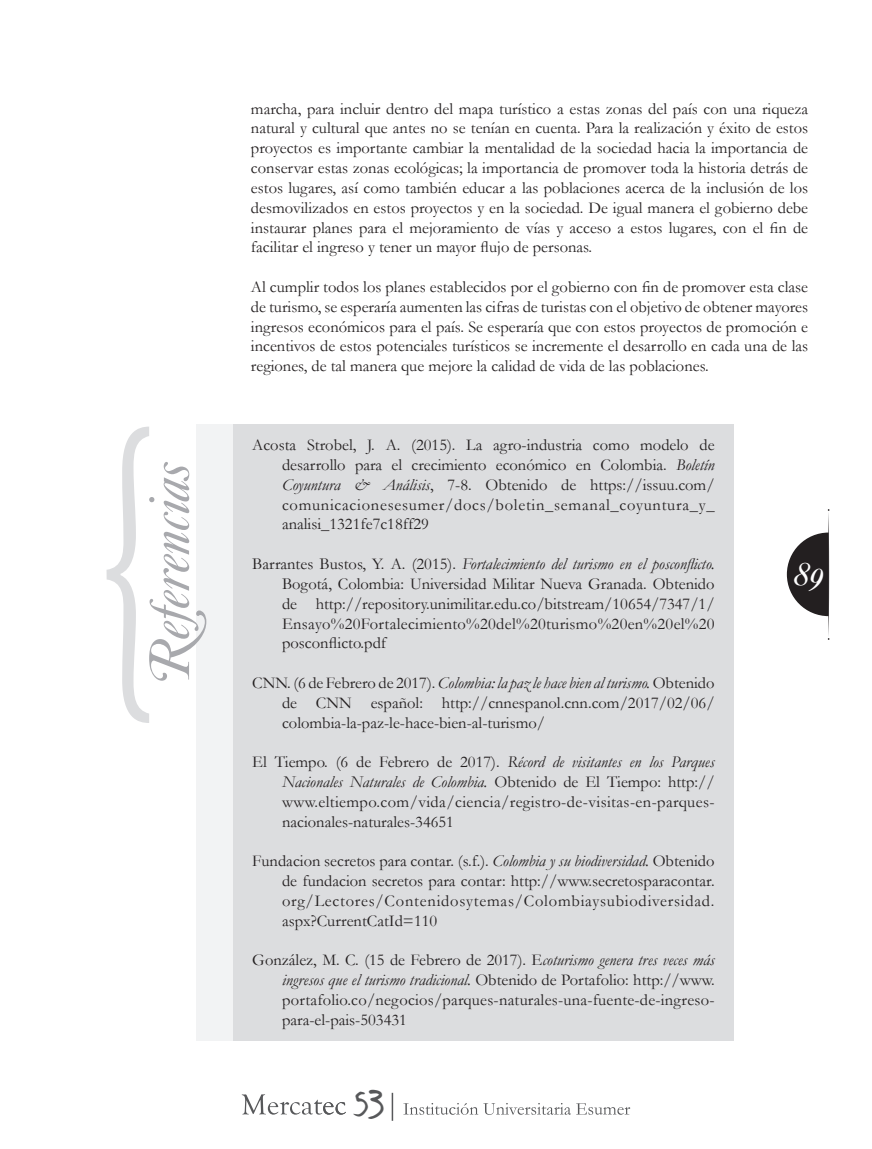
<style>
.page{position:relative;width:872px;height:1149px;background:#fff}
.page>*{position:absolute;margin:0;border:0;box-sizing:border-box;transform-origin:0 0}
.t1{font:italic 37.5px "Caslon No 540 Swa D";color:#fff}
.t2{font:30px "Jose Fernandez";color:#57585a}
.Referencias{font:16.5px/19.8px "Garamond";letter-spacing:.015em;color:#231f20;text-align:justify}
.CT_Mercatec{font:16.5px/19.8px "Garamond";color:#231f20;text-align:justify}
.s1{font-style:italic}
</style>
<div class="page">
<svg style="left:787px;top:509px;width:42px;height:130px"></svg>
<svg style="left:242px;top:1094px;width:104px;height:20px"></svg>
<svg style="left:403px;top:1103px;width:227px;height:11px"></svg>
<svg style="left:392px;top:1092px;width:1px;height:28px"></svg>
<div style="left:215px;top:424px;width:518px;height:616px;background:#dcdddf"></div>
<div style="left:196px;top:424px;width:36px;height:616px;background:#f2f3f4"></div>
<svg style="left:106px;top:426px;width:100px;height:296px"></svg>
<p class="CT_Mercatec" style="left:251px;top:98px;width:559px">marcha, para incluir dentro del mapa turístico a estas zonas del país con una riqueza natural y cultural que antes no se tenían en cuenta. Para la realización y éxito de estos proyectos es importante cambiar la mentalidad de la sociedad hacia la importancia de conservar estas zonas ecológicas; la importancia de promover toda la historia detrás de estos lugares, así como también educar a las poblaciones acerca de la inclusión de los desmovilizados en estos proyectos y en la sociedad. De igual manera el gobierno debe instaurar planes para el mejoramiento de vías y acceso a estos lugares, con el fin de facilitar el ingreso y tener un mayor flujo de personas.</p>
<p class="CT_Mercatec" style="left:251px;top:276px;width:559px">Al cumplir todos los planes establecidos por el gobierno con fin de promover esta clase de turismo, se esperaría aumenten las cifras de turistas con el objetivo de obtener mayores ingresos económicos para el país. Se esperaría que con estos proyectos de promoción e incentivos de estos potenciales turísticos se incremente el desarrollo en cada una de las regiones, de tal manera que mejore la calidad de vida de las poblaciones.</p>
<p class="Referencias" style="left:282px;top:434px;width:434px;text-indent:-30px">Acosta Strobel, J. A. (2015). La agro-industria como modelo de desarrollo para el crecimiento económico en Colombia. <span class="s1">Boletín Coyuntura &amp; Análisis</span>, 7-8. Obtenido de https://issuu.com/ comunicacionesesumer/docs/boletin_semanal_coyuntura_y_ analisi_1321fe7c18ff29</p>
<p class="Referencias" style="left:282px;top:553px;width:434px;text-indent:-30px">Barrantes Bustos, Y. A. (2015). <span class="s1">Fortalecimiento del turismo en el posconflicto.<br></span>Bogotá, Colombia: Universidad Militar Nueva Granada. Obtenido de http://repository.unimilitar.edu.co/bitstream/10654/7347/1/ Ensayo%20Fortalecimiento%20del%20turismo%20en%20el%20 posconflicto.pdf</p>
<p class="Referencias" style="left:282px;top:672px;width:434px;text-indent:-30px">CNN. (6 de Febrero de 2017). <span class="s1">Colombia: la paz le hace bien al turismo.</span> Obtenido de CNN español: http://cnnespanol.cnn.com/2017/02/06/ colombia-la-paz-le-hace-bien-al-turismo/</p>
<p class="Referencias" style="left:282px;top:751px;width:434px;text-indent:-30px">El Tiempo. (6 de Febrero de 2017). <span class="s1">Récord de visitantes en los Parques Nacionales Naturales de Colombia.</span> Obtenido de El Tiempo: http:// www.eltiempo.com/vida/ciencia/registro-de-visitas-en-parques&shy;nacionales-naturales-34651</p>
<p class="Referencias" style="left:282px;top:850px;width:434px;text-indent:-30px">Fundacion secretos para contar. (s.f.). <span class="s1">Colombia y su biodiversidad.</span> Obtenido de fundacion secretos para contar: http://www.secretosparacontar. org/Lectores/Contenidosytemas/Colombiaysubiodiversidad. aspx?CurrentCatId=110</p>
<p class="Referencias" style="left:282px;top:949px;width:434px;text-indent:-30px">González, M. C. (15 de Febrero de 2017). E<span class="s1">coturismo genera tres veces más ingresos que el turismo tradicional.</span> Obtenido de Portafolio: http://www. portafolio.co/negocios/parques-naturales-una-fuente-de-ingreso&shy;para-el-pais-503431</p>
<h2 class="t2" style="left:353px;top:1087px;width:32px">53</h2>
<h1 class="t1" style="left:794px;top:552px;width:31px">89</h1>
</div>
